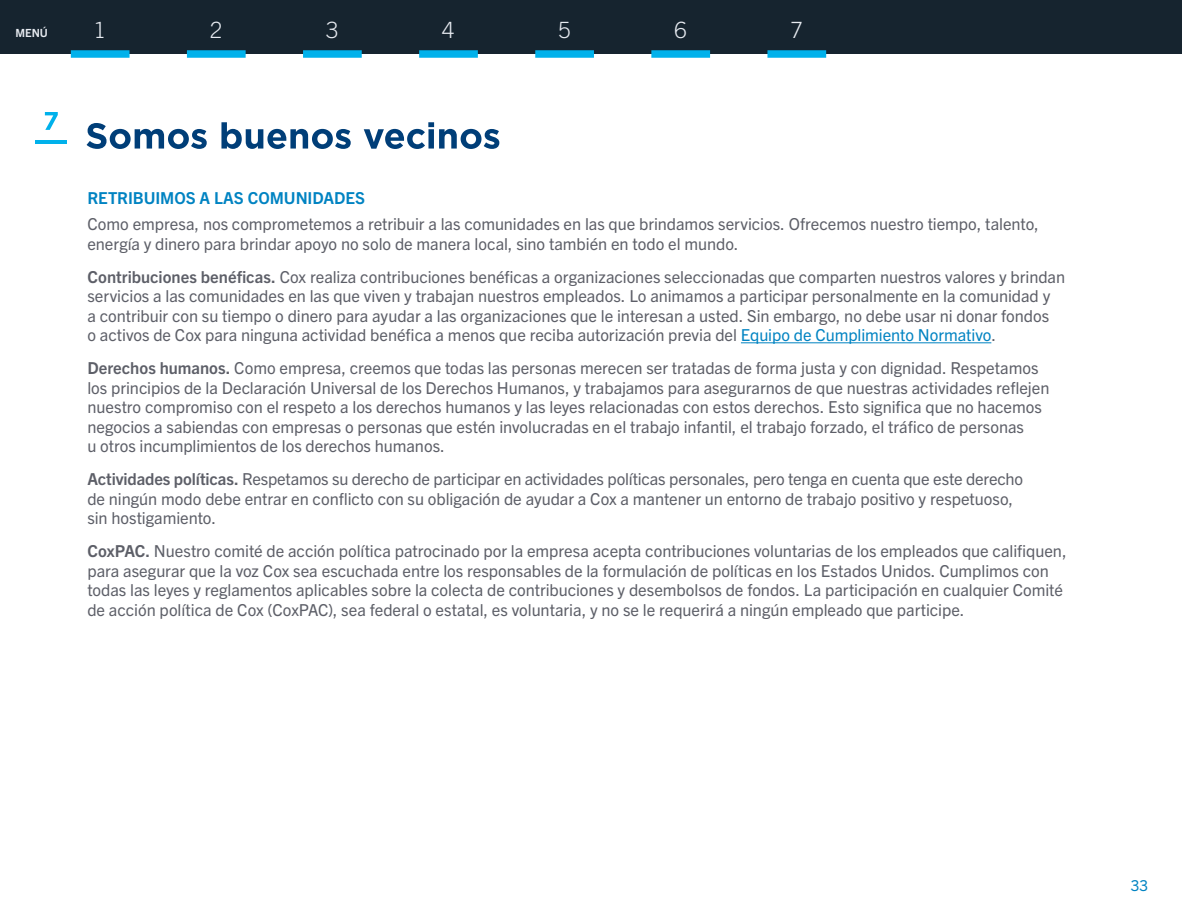
<style>
.page{position:relative;width:1182px;height:918px;background:#fff}
.page>*{position:absolute;margin:0;border:0;box-sizing:border-box;transform-origin:0 0}
.t1{font:300 22.5px "Trade Gothic Next LT Pro";color:#e7ebf1}
.t2{font:16.5px/19.5px "Trade Gothic Next LT Pro";letter-spacing:-.005em;color:#5d5f68}
.t3{font:700 16.5px "Trade Gothic Next LT Pro";letter-spacing:-.005em;color:#0083c2}
.t4{font:15px "Trade Gothic Next LT Pro";color:#0083c2}
.t5{font:700 11.25px "Trade Gothic Next LT Pro";color:#e7ebf1}
.s1{font-weight:700}
.s2{color:#0083c2}
</style>
<div class="page">
<hr style="left:740px;top:342px;width:251px;height:1px;background:#0083c2">
<svg style="left:87px;top:122px;width:412px;height:27px"></svg>
<hr style="left:35px;top:140px;width:32px;height:3px;background:#00b1eb">
<svg style="left:45px;top:112px;width:13px;height:18px"></svg>
<div style="left:0;top:0;width:1181px;height:54px;background:#16242f"></div>
<div style="left:71px;top:50px;width:58px;height:8px;background:#00b1eb"></div>
<div style="left:303px;top:50px;width:59px;height:8px;background:#00b1eb"></div>
<div style="left:419px;top:50px;width:59px;height:8px;background:#00b1eb"></div>
<div style="left:535px;top:50px;width:59px;height:8px;background:#00b1eb"></div>
<div style="left:651px;top:50px;width:59px;height:8px;background:#00b1eb"></div>
<div style="left:767px;top:50px;width:59px;height:8px;background:#00b1eb"></div>
<div style="left:187px;top:50px;width:58px;height:8px;background:#00b1eb"></div>
<p class="t5" style="left:16px;top:25px;width:34px">MENÚ</p>
<h1 class="t1" style="left:94px;top:15px;width:14px">1</h1>
<h1 class="t1" style="left:210px;top:15px;width:14px">2</h1>
<h1 class="t1" style="left:326px;top:15px;width:14px">3</h1>
<h1 class="t1" style="left:442px;top:15px;width:14px">4</h1>
<h1 class="t1" style="left:558px;top:15px;width:14px">5</h1>
<h1 class="t1" style="left:674px;top:15px;width:14px">6</h1>
<h1 class="t1" style="left:790px;top:15px;width:14px">7</h1>
<p class="t3" style="left:87px;top:186px;width:279px">RETRIBUIMOS A LAS COMUNIDADES</p>
<p class="t2" style="left:87px;top:213px;width:952px">Como empresa, nos comprometemos a retribuir a las comunidades en las que brindamos servicios. Ofrecemos nuestro tiempo, talento, energía y dinero para brindar apoyo no solo de manera local, sino también en todo el mundo.</p>
<p class="t2" style="left:87px;top:266px;width:979px"><span class="s1">Contribuciones benéficas.</span> Cox realiza contribuciones benéficas a organizaciones seleccionadas que comparten nuestros valores y brindan servicios a las comunidades en las que viven y trabajan nuestros empleados. Lo animamos a participar personalmente en la comunidad y<br>a contribuir con su tiempo o dinero para ayudar a las organizaciones que le interesan a usted. Sin embargo, no debe usar ni donar fondos<br>o activos de Cox para ninguna actividad benéfica a menos que reciba autorización previa del <span class="s2">Equipo de Cumplimiento Normativo</span>.</p>
<p class="t2" style="left:87px;top:357px;width:963px"><span class="s1">Derechos humanos.</span> Como empresa, creemos que todas las personas merecen ser tratadas de forma justa y con dignidad. Respetamos los principios de la Declaración Universal de los Derechos Humanos, y trabajamos para asegurarnos de que nuestras actividades reflejen nuestro compromiso con el respeto a los derechos humanos y las leyes relacionadas con estos derechos. Esto significa que no hacemos negocios a sabiendas con empresas o personas que estén involucradas en el trabajo infantil, el trabajo forzado, el tráfico de personas<br>u otros incumplimientos de los derechos humanos.</p>
<p class="t2" style="left:87px;top:468px;width:937px"><span class="s1">Actividades políticas.</span> Respetamos su derecho de participar en actividades políticas personales, pero tenga en cuenta que este derecho de ningún modo debe entrar en conflicto con su obligación de ayudar a Cox a mantener un entorno de trabajo positivo y respetuoso, sin hostigamiento.</p>
<p class="t2" style="left:87px;top:540px;width:980px"><span class="s1">CoxPAC.</span> Nuestro comité de acción política patrocinado por la empresa acepta contribuciones voluntarias de los empleados que califiquen, para asegurar que la voz Cox sea escuchada entre los responsables de la formulación de políticas en los Estados Unidos. Cumplimos con todas las leyes y reglamentos aplicables sobre la colecta de contribuciones y desembolsos de fondos. La participación en cualquier Comité de acción política de Cox (CoxPAC), sea federal o estatal, es voluntaria, y no se le requerirá a ningún empleado que participe.</p>
<p class="t4" style="left:1130px;top:875px;width:19px">33</p>
</div>
